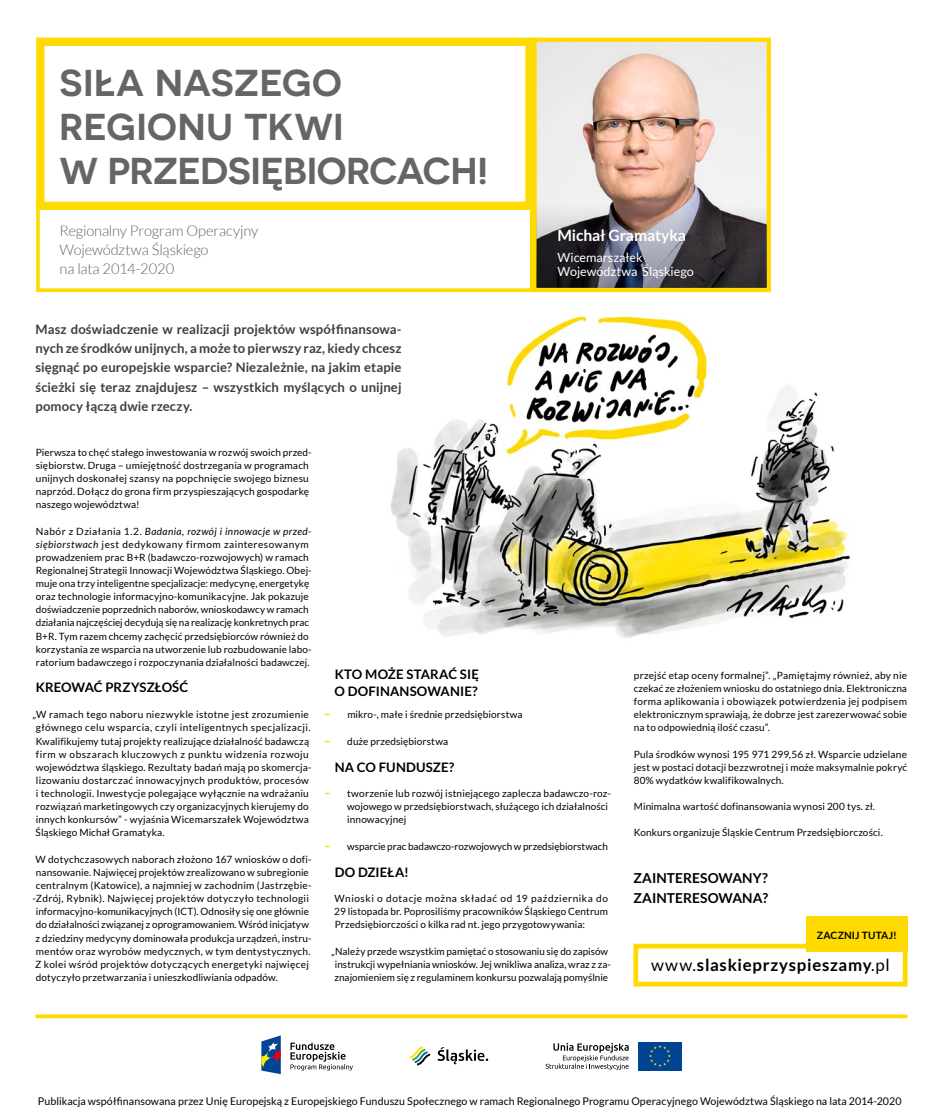
<style>
.page{position:relative;width:943px;height:1120px;background:#fff}
.page>*{position:absolute;margin:0;border:0;box-sizing:border-box;transform-origin:0 0}
.t1{font:600 37.38px/44px "Novecentosanswide";color:#646567}
.t2{font:700 16.75px "Lato";letter-spacing:.04em;color:#000}
.t3{font:700 15.62px "Lato";letter-spacing:-.01em;color:#fff}
.t4{font:300 14.75px/19px "Lato";letter-spacing:-.015em;color:#646567}
.t5{font:700 13.75px/20px "Lato";letter-spacing:.005em;color:#000}
.t6{font:700 13.12px/19.2px "Lato";letter-spacing:.005em;color:#3e3d40;text-align:justify}
.t7{font:700 13.12px/17.2px "Lato";letter-spacing:.005em;color:#000}
.t8{font:12.62px/14px "Lato";letter-spacing:-.005em;color:#fff}
.t9{font:10.62px "Lato";letter-spacing:.005em;color:#000}
.t10{font:700 10.12px "Lato";letter-spacing:.02em;color:#000}
.t11{font:10px/13.1px "Lato";letter-spacing:.01em;color:#000}
.t12{font:10px "Lato";letter-spacing:.03em;color:#000}
.s1{font-style:italic}
.s2{font-weight:900;font-size:11.25px;color:#ffda00}
.s3{font-weight:400}
</style>
<div class="page">
<img style="left:390px;top:315px;width:461px;height:323px">
<img style="left:537px;top:43px;width:229px;height:127px">
<div style="left:532px;top:38px;width:239px;height:254px;border:4px solid #ffda00"></div>
<div style="left:36px;top:38px;width:497px;height:172px;border:8px solid #ffda00"></div>
<div style="left:36px;top:203px;width:497px;height:89px;border:4px solid #ffda00"></div>
<img style="left:536px;top:170px;width:230px;height:118px">
<div style="left:633px;top:943px;width:274px;height:43px;border:5px solid #ffda00"></div>
<svg style="left:35px;top:1014px;width:872px;height:4px;background:#ffde21"></svg>
<svg style="left:437px;top:1047px;width:51px;height:17px"></svg>
<svg style="left:410px;top:1046px;width:20px;height:19px"></svg>
<svg style="left:261px;top:1035px;width:20px;height:39px"></svg>
<svg style="left:290px;top:1042px;width:63px;height:28px"></svg>
<div style="left:638px;top:1041px;width:43px;height:29px;background:#004494"></div>
<svg style="left:649px;top:1045px;width:22px;height:21px"></svg>
<svg style="left:545px;top:1043px;width:83px;height:27px"></svg>
<div style="left:806px;top:916px;width:101px;height:35px;background:#ffda00"></div>
<h1 class="t1" style="left:60px;top:60px;width:431px">SIŁA NASZEGO<br>REGIONU TKWI<br>W PRZEDSIĘBIORCACH!</h1>
<h3 class="t4" style="left:60px;top:221px;width:200px">Regionalny Program Operacyjny<br>Województwa Śląskiego<br>na lata 2014-2020</h3>
<h3 class="t3" style="left:557px;top:226px;width:130px">Michał Gramatyka</h3>
<p class="t8" style="left:557px;top:250px;width:138px">Wicemarszałek<br>Województwa Śląskiego</p>
<p class="t6" style="left:35px;top:319px;width:367px">Masz doświadczenie w realizacji projektów współfinansowa&shy;nych ze środków unijnych, a może to pierwszy raz, kiedy chcesz sięgnąć po europejskie wsparcie? Niezależnie, na jakim etapie ścieżki się teraz znajdujesz – wszystkich myślących o unijnej pomocy łączą dwie rzeczy.</p>
<p class="t11" style="left:36px;top:445px;width:277px">Pierwsza to chęć stałego inwestowania w rozwój swoich przed&shy;siębiorstw. Druga – umiejętność dostrzegania w programach unijnych doskonałej szansy na popchnięcie swojego biznesu naprzód. Dołącz do grona firm przyspieszających gospodarkę naszego województwa!</p>
<p class="t11" style="left:36px;top:524px;width:277px">Nabór z Działania 1.2. <span class="s1">Badania, rozwój i innowacje w przed&shy;siębiorstwach</span> jest dedykowany firmom zainteresowanym prowadzeniem prac B+R (badawczo-rozwojowych) w ramach Regionalnej Strategii Innowacji Województwa Śląskiego. Obej&shy;muje ona trzy inteligentne specjalizacje: medycynę, energetykę oraz technologie informacyjno-komunikacyjne. Jak pokazuje doświadczenie poprzednich naborów, wnioskodawcy w ramach działania najczęściej decydują się na realizację konkretnych prac B+R. Tym razem chcemy zachęcić przedsiębiorców również do korzystania ze wsparcia na utworzenie lub rozbudowanie labo&shy;ratorium badawczego i rozpoczynania działalności badawczej.</p>
<h3 class="t7" style="left:36px;top:678px;width:154px">KREOWAĆ PRZYSZŁOŚĆ</h3>
<p class="t11" style="left:36px;top:708px;width:278px;text-indent:-3px">„W ramach tego naboru niezwykle istotne jest zrozumienie głównego celu wsparcia, czyli inteligentnych specjalizacji.<br>Kwalifikujemy tutaj projekty realizujące działalność badawczą firm w obszarach kluczowych z punktu widzenia rozwoju województwa śląskiego. Rezultaty badań mają po skomercja&shy;lizowaniu dostarczać innowacyjnych produktów, procesów i technologii. Inwestycje polegające wyłącznie na wdrażaniu rozwiązań marketingowych czy organizacyjnych kierujemy do innych konkursów” - wyjaśnia Wicemarszałek Województwa Śląskiego Michał Gramatyka.</p>
<p class="t11" style="left:36px;top:852px;width:277px">W dotychczasowych naborach złożono 167 wniosków o dofi-</p>
<p class="t11" style="left:36px;top:865px;width:274px">nansowanie. Najwięcej projektów zrealizowano w subregionie</p>
<p class="t11" style="left:36px;top:879px;width:277px">centralnym (Katowice), a najmniej w zachodnim (Jastrzębie-</p>
<p class="t12" style="left:32px;top:893px;width:278px">-Zdrój, Rybnik). Najwięcej projektów dotyczyło technologii</p>
<p class="t11" style="left:36px;top:905px;width:274px">informacyjno-komunikacyjnych (ICT). Odnosiły się one głównie</p>
<p class="t11" style="left:36px;top:918px;width:274px">do działalności związanej z oprogramowaniem. Wśród inicjatyw</p>
<p class="t11" style="left:36px;top:931px;width:277px">z dziedziny medycyny dominowała produkcja urządzeń, instru-</p>
<p class="t11" style="left:36px;top:944px;width:276px">mentów oraz wyrobów medycznych, w tym dentystycznych.</p>
<p class="t12" style="left:35px;top:958px;width:275px">Z kolei wśród projektów dotyczących energetyki najwięcej</p>
<p class="t11" style="left:36px;top:970px;width:243px">dotyczyło przetwarzania i unieszkodliwiania odpadów.</p>
<h3 class="t7" style="left:334px;top:665px;width:146px">KTO MOŻE STARAĆ SIĘ<br>O DOFINANSOWANIE?</h3>
<p class="t11" style="left:324px;top:708px;width:200px"><span class="s2">–</span> mikro-, małe i średnie przedsiębiorstwa</p>
<p class="t11" style="left:324px;top:734px;width:126px"><span class="s2">–</span> duże przedsiębiorstwa</p>
<h3 class="t7" style="left:335px;top:758px;width:121px">NA CO FUNDUSZE?</h3>
<p class="t11" style="left:347px;top:787px;width:265px;text-indent:-23px"><span class="s2">–</span> tworzenie lub rozwój istniejącego zaplecza badawczo-roz&shy;wojowego w przedsiębiorstwach, służącego ich działalności innowacyjnej</p>
<p class="t11" style="left:324px;top:839px;width:285px"><span class="s2">–</span> wsparcie prac badawczo-rozwojowych w przedsiębiorstwach</p>
<h3 class="t7" style="left:335px;top:863px;width:76px">DO DZIEŁA!</h3>
<p class="t11" style="left:334px;top:892px;width:275px;text-align:justify">Wnioski o dotacje można składać od 19 października do 29 listopada br. Poprosiliśmy pracowników Śląskiego Centrum Przedsiębiorczości o kilka rad nt. jego przygotowywania:</p>
<p class="t11" style="left:331px;top:944px;width:281px;text-align:center">„Należy przede wszystkim pamiętać o stosowaniu się do zapisów instrukcji wypełniania wniosków. Jej wnikliwa analiza, wraz z za&shy;znajomieniem się z regulaminem konkursu pozwalają pomyślnie</p>
<p class="t11" style="left:633px;top:669px;width:275px;text-align:justify">przejść etap oceny formalnej”. „Pamiętajmy również, aby nie czekać ze złożeniem wniosku do ostatniego dnia. Elektroniczna forma aplikowania i obowiązek potwierdzenia jej podpisem elektronicznym sprawiają, że dobrze jest zarezerwować sobie na to odpowiednią ilość czasu”.</p>
<p class="t11" style="left:633px;top:747px;width:275px;text-align:justify">Pula środków wynosi 195 971 299,56 zł. Wsparcie udzielane jest w postaci dotacji bezzwrotnej i może maksymalnie pokryć 80% wydatków kwalifikowalnych.</p>
<p class="t11" style="left:633px;top:800px;width:243px">Minimalna wartość dofinansowania wynosi 200 tys. zł.</p>
<p class="t11" style="left:633px;top:826px;width:251px">Konkurs organizuje Śląskie Centrum Przedsiębiorczości.</p>
<h3 class="t5" style="left:633px;top:868px;width:136px">ZAINTERESOWANY?<br>ZAINTERESOWANA?</h3>
<p class="t10" style="left:816px;top:929px;width:82px">ZACZNIJ TUTAJ!</p>
<h2 class="t2" style="left:651px;top:955px;width:240px"><span class="s3">www.</span>slaskieprzyspieszamy<span class="s3">.pl</span></h2>
<p class="t9" style="left:38px;top:1095px;width:865px">Publikacja współfinansowana przez Unię Europejską z Europejskiego Funduszu Społecznego w ramach Regionalnego Programu Operacyjnego Województwa Śląskiego na lata 2014-2020</p>
</div>
